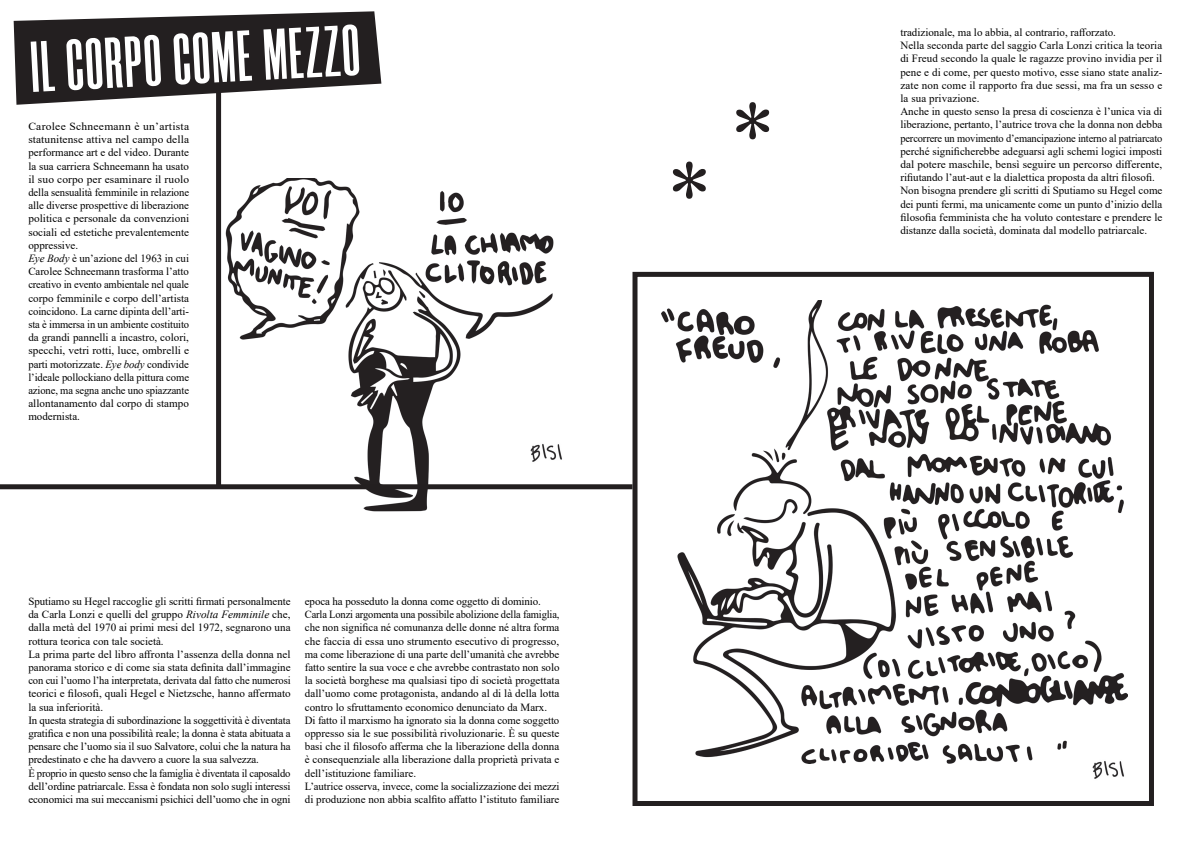
<style>
.page{position:relative;width:1191px;height:842px;background:#fff}
.page>*{position:absolute;margin:0;border:0;box-sizing:border-box;transform-origin:0 0}
.t1{font:100px "American Typewriter";color:#231f20}
.t2{font:700 72px "Morganite";color:#fff}
.t3{font:11px/13.2px "Times New Roman";color:#000}
.t4{font:11px/13.2px "Times New Roman";color:#000;scale:1.05 1}
.s1{font-style:italic}
</style>
<div class="page">
<svg style="left:14px;top:11px;width:367px;height:94px"></svg>
<img style="left:223px;top:179px;width:340px;height:333px">
<div style="left:0;top:484px;width:632px;height:5px;background:#231f20"></div>
<div style="left:216px;top:92px;width:5px;height:395px;background:#231f20"></div>
<img style="left:661px;top:300px;width:466px;height:463px">
<div style="left:632px;top:272px;width:522px;height:534px;border:5px solid #231f20"></div>
<img style="left:1089px;top:756px;width:38px;height:23px">
<img style="left:527px;top:439px;width:36px;height:24px">
<h2 class="t2" style="left:29px;top:30px;width:330px;rotate:-3deg">IL CORPO COME MEZZO</h2>
<p class="t4" style="left:28px;top:119px;width:155px">Carolee Schneemann è un’artista statunitense attiva nel campo della performance art e del video. Durante la sua carriera Schneemann ha usato il suo corpo per esaminare il ruolo della sensualità femminile in relazione alle diverse prospettive di liberazione politica e personale da convenzioni sociali ed estetiche prevalentemente oppressive.<br><span class="s1">Eye Body</span> è un’azione del 1963 in cui Carolee Schneemann trasforma l’atto creativo in evento ambientale nel quale corpo femminile e corpo dell’artista coincidono. La carne dipinta dell’arti&shy;sta è immersa in un ambiente costituito da grandi pannelli a incastro, colori, specchi, vetri rotti, luce, ombrelli e parti motorizzate. <span class="s1">Eye body</span> condivide l’ideale pollockiano della pittura come azione, ma segna anche uno spiazzante allontanamento dal corpo di stampo modernista.</p>
<p class="t3" style="left:28px;top:594px;width:264px">Sputiamo su Hegel raccoglie gli scritti firmati personalmente da Carla Lonzi e quelli del gruppo <span class="s1">Rivolta Femminile</span> che, dalla metà del 1970 ai primi mesi del 1972, segnarono una rottura teorica con tale società.<br>La prima parte del libro affronta l’assenza della donna nel panorama storico e di come sia stata definita dall’immagine con cui l’uomo l’ha interpretata, derivata dal fatto che numerosi teorici e filosofi, quali Hegel e Nietzsche, hanno affermato la sua inferiorità.<br>In questa strategia di subordinazione la soggettività è diventata gratifica e non una possibilità reale; la donna è stata abituata a pensare che l’uomo sia il suo Salvatore, colui che la natura ha predestinato e che ha davvero a cuore la sua salvezza.<br>È proprio in questo senso che la famiglia è diventata il caposaldo dell’ordine patriarcale. Essa è fondata non solo sugli interessi economici ma sui meccanismi psichici dell’uomo che in ogni</p>
<p class="t3" style="left:305px;top:594px;width:256px">epoca ha posseduto la donna come oggetto di dominio.<br>Carla Lonzi argomenta una possibile abolizione della famiglia, che non significa né comunanza delle donne né altra forma che faccia di essa uno strumento esecutivo di progresso, ma come liberazione di una parte dell’umanità che avrebbe fatto sentire la sua voce e che avrebbe contrastato non solo la società borghese ma qualsiasi tipo di società progettata dall’uomo come protagonista, andando al di là della lotta contro lo sfruttamento economico denunciato da Marx.<br>Di fatto il marxismo ha ignorato sia la donna come soggetto oppresso sia le sue possibilità rivoluzionarie. È su queste basi che il filosofo afferma che la liberazione della donna è consequenziale alla liberazione dalla proprietà privata e dell’istituzione familiare.<br>L’autrice osserva, invece, come la socializzazione dei mezzi di produzione non abbia scalfito affatto l’istituto familiare</p>
<h1 class="t1" style="left:657px;top:121px;width:65px">*</h1>
<h1 class="t1" style="left:721px;top:61px;width:65px">*</h1>
<p class="t3" style="left:900px;top:25px;width:264px">tradizionale, ma lo abbia, al contrario, rafforzato.<br>Nella seconda parte del saggio Carla Lonzi critica la teoria di Freud secondo la quale le ragazze provino invidia per il pene e di come, per questo motivo, esse siano state analiz&shy;zate non come il rapporto fra due sessi, ma fra un sesso e la sua privazione.<br>Anche in questo senso la presa di coscienza è l’unica via di liberazione, pertanto, l’autrice trova che la donna non debba percorrere un movimento d’emancipazione interno al patriarcato perché significherebbe adeguarsi agli schemi logici imposti dal potere maschile, bensì seguire un percorso differente, rifiutando l’aut-aut e la dialettica proposta da altri filosofi.<br>Non bisogna prendere gli scritti di Sputiamo su Hegel come dei punti fermi, ma unicamente come un punto d’inizio della filosofia femminista che ha voluto contestare e prendere le distanze dalla società, dominata dal modello patriarcale.</p>
</div>
